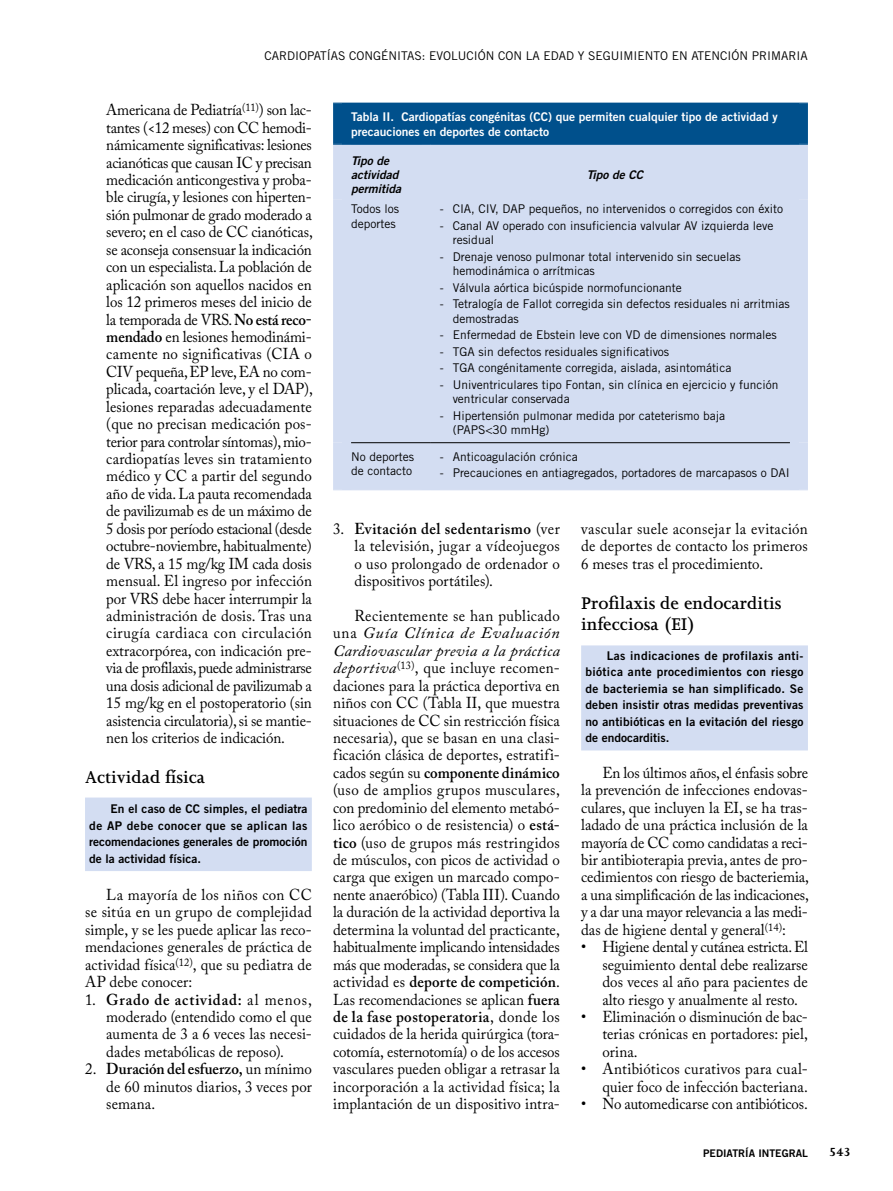
<style>
.page{position:relative;width:893px;height:1191px;background:#fff}
.page>*{position:absolute;margin:0;border:0;box-sizing:border-box;transform-origin:0 0}
.t1{font:600 19.5px/21px "Joanna MT Std";color:#000}
.t2{font:15.75px/17.4px "Adobe Caslon Pro";letter-spacing:.005em;color:#000;text-align:justify;scale:.95 1}
.t3{font:15.75px "Adobe Caslon Pro";letter-spacing:-.015em;color:#000;scale:.95 1}
.t4{font:700 13.5px "Joanna MT Std";color:#000}
.t5{font:12px/14.4px "Trade Gothic";color:#000}
.t6{font:12px/16.5px "Trade Gothic Bold Two";color:#000;text-align:justify}
.t7{font:12px/14.4px "Trade Gothic Bold Two";color:#fff}
.t8{font:italic 12px/14.4px "Trade Gothic Bold Two";color:#000}
.t9{font:10.5px "Trade Gothic Bold Two";color:#000}
.s1{font-weight:600}
.s2{font-style:italic}
</style>
<div class="page">
<div style="left:85px;top:797px;width:227px;height:74px;background:#d3ddf2"></div>
<div style="left:581px;top:645px;width:227px;height:105px;background:#d3ddf2"></div>
<div style="left:342px;top:103px;width:457px;height:41px;background:#00508c"></div>
<div style="left:351px;top:145px;width:439px;height:344px;background:#d3ddf2"></div>
<div style="left:422px;top:145px;width:18px;height:55px;background:#d3ddf2"></div>
<div style="left:422px;top:200px;width:18px;height:242px;background:#d3ddf2"></div>
<div style="left:422px;top:443px;width:18px;height:46px;background:#d3ddf2"></div>
<div style="left:333px;top:443px;width:18px;height:46px;background:#d3ddf2"></div>
<div style="left:790px;top:443px;width:18px;height:46px;background:#d3ddf2"></div>
<hr style="left:333px;top:489px;width:98px;height:1px;background:#d3ddf2">
<hr style="left:431px;top:489px;width:377px;height:1px;background:#d3ddf2">
<div style="left:333px;top:200px;width:18px;height:243px;background:#d3ddf2"></div>
<div style="left:790px;top:200px;width:18px;height:243px;background:#d3ddf2"></div>
<hr style="left:351px;top:442px;width:80px;height:1px;background:#000">
<hr style="left:431px;top:442px;width:359px;height:1px;background:#000">
<div style="left:333px;top:145px;width:18px;height:55px;background:#d3ddf2"></div>
<div style="left:790px;top:145px;width:18px;height:55px;background:#d3ddf2"></div>
<div style="left:333px;top:103px;width:18px;height:41px;background:#00508c"></div>
<div style="left:790px;top:103px;width:18px;height:41px;background:#00508c"></div>
<hr style="left:333px;top:144px;width:98px;height:1px;background:#00508c">
<hr style="left:431px;top:144px;width:377px;height:1px;background:#00508c">
<p class="t5" style="left:264px;top:49px;width:545px">Cardiopatías congénitas: evolución con la edad y seguimiento en Atención Primaria</p>
<p class="t2" style="left:106px;top:101px;width:219px">Americana de Pediatría<sup>(11)</sup>) son lac&shy;tantes (&lt;12 meses) con CC hemodi&shy;námicamente significativas: lesiones acianóticas que causan IC y precisan medicación anticongestiva y proba&shy;ble cirugía, y lesiones con hiperten&shy;sión pulmonar de grado moderado a severo; en el caso de CC cianóticas, se aconseja consensuar la indicación con un especialista. La población de aplicación son aquellos nacidos en los 12 primeros meses del inicio de la temporada de VRS. <span class="s1">No está reco&shy;mendado</span> en lesiones hemodinámi&shy;camente no significativas (CIA o CIV pequeña, EP leve, EA no com&shy;plicada, coartación leve, y el DAP), lesiones reparadas adecuadamente (que no precisan medicación pos&shy;terior para controlar síntomas), mio&shy;cardiopatías leves sin tratamiento médico y CC a partir del segundo año de vida. La pauta recomendada de pavilizumab es de un máximo de 5 dosis por período estacional (desde octubre-noviembre, habitualmente) de VRS, a 15 mg/kg IM cada dosis mensual. El ingreso por infección por VRS debe hacer interrumpir la administración de dosis. Tras una cirugía cardiaca con circulación extracorpórea, con indicación pre&shy;via de profilaxis, puede administrarse una dosis adicional de pavilizumab a 15 mg/kg en el postoperatorio (sin asistencia circulatoria), si se mantie&shy;nen los criterios de indicación.</p>
<p class="t1" style="left:85px;top:767px;width:122px">Actividad física</p>
<p class="t6" style="left:89px;top:800px;width:220px;text-indent:21px">En el caso de CC simples, el pediatra de AP debe conocer que se aplican las recomendaciones generales de promoción de la actividad física.</p>
<p class="t2" style="left:85px;top:885px;width:240px;text-indent:21px">La mayoría de los niños con CC se sitúa en un grupo de complejidad simple, y se les puede aplicar las reco&shy;mendaciones generales de práctica de actividad física<sup>(12)</sup>, que su pediatra de AP debe conocer:</p>
<p class="t2" style="left:106px;top:990px;width:218px;text-indent:-21px">1. <span class="s1">Grado de actividad:</span> al menos, moderado (entendido como el que aumenta de 3 a 6 veces las necesi&shy;dades metabólicas de reposo).</p>
<p class="t2" style="left:106px;top:1060px;width:218px;text-indent:-21px">2. <span class="s1">Duración del esfuerzo,</span> un mínimo de 60 minutos diarios, 3 veces por semana.</p>
<p class="t7" style="left:351px;top:110px;width:428px">Tabla II. Cardiopatías congénitas (CC) que permiten cualquier tipo de actividad y precauciones en deportes de contacto</p>
<p class="t8" style="left:351px;top:153px;width:52px">Tipo de actividad permitida</p>
<p class="t8" style="left:587px;top:167px;width:58px">Tipo de CC</p>
<p class="t5" style="left:351px;top:202px;width:49px">Todos los deportes</p>
<p class="t5" style="left:440px;top:202px;width:345px">- CIA, CIV, DAP pequeños, no intervenidos o corregidos con éxito</p>
<p class="t5" style="left:453px;top:218px;width:322px;text-indent:-13px">- Canal AV operado con insuficiencia valvular AV izquierda leve residual</p>
<p class="t5" style="left:453px;top:249px;width:289px;text-indent:-13px">- Drenaje venoso pulmonar total intervenido sin secuelas hemodinámica o arrítmicas</p>
<p class="t5" style="left:440px;top:280px;width:243px">- Válvula aórtica bicúspide normofuncionante</p>
<p class="t5" style="left:453px;top:297px;width:339px;text-indent:-13px">- Tetralogía de Fallot corregida sin defectos residuales ni arritmias demostradas</p>
<p class="t5" style="left:440px;top:328px;width:338px">- Enfermedad de Ebstein leve con VD de dimensiones normales</p>
<p class="t5" style="left:440px;top:344px;width:231px">- TGA sin defectos residuales significativos</p>
<p class="t5" style="left:440px;top:361px;width:293px">- TGA congénitamente corregida, aislada, asintomática</p>
<p class="t5" style="left:453px;top:377px;width:327px;text-indent:-13px">- Univentriculares tipo Fontan, sin clínica en ejercicio y función ventricular conservada</p>
<p class="t5" style="left:453px;top:408px;width:274px;text-indent:-13px">- Hipertensión pulmonar medida por cateterismo baja (PAPS&lt;30 mmHg)</p>
<p class="t5" style="left:351px;top:449px;width:64px">No deportes de contacto</p>
<p class="t5" style="left:440px;top:449px;width:139px">- Anticoagulación crónica</p>
<p class="t5" style="left:440px;top:465px;width:352px">- Precauciones en antiagregados, portadores de marcapasos o DAI</p>
<p class="t2" style="left:354px;top:519px;width:218px;text-indent:-21px">3. <span class="s1">Evitación del sedentarismo</span> (ver la televisión, jugar a vídeojuegos o uso prolongado de ordenador o dispositivos portátiles).</p>
<p class="t2" style="left:333px;top:607px;width:240px;text-indent:21px">Recientemente se han publicado una <span class="s2">Guía Clínica de Evaluación Cardiovascular previa a la práctica deportiva</span><sup>(13)</sup>, que incluye recomen&shy;daciones para la práctica deportiva en niños con CC (Tabla II, que muestra situaciones de CC sin restricción física necesaria), que se basan en una clasi&shy;ficación clásica de deportes, estratifi&shy;cados según su <span class="s1">componente dinámico </span>(uso de amplios grupos musculares, con predominio del elemento metabó&shy;lico aeróbico o de resistencia) o <span class="s1">está&shy;tico</span> (uso de grupos más restringidos de músculos, con picos de actividad o carga que exigen un marcado compo&shy;nente anaeróbico) (Tabla III). Cuando la duración de la actividad deportiva la determina la voluntad del practicante, habitualmente implicando intensidades más que moderadas, se considera que la actividad es <span class="s1">deporte de competición</span>.<br>Las recomendaciones se aplican <span class="s1">fuera de la fase postoperatoria</span>, donde los cuidados de la herida quirúrgica (tora&shy;cotomía, esternotomía) o de los accesos vasculares pueden obligar a retrasar la incorporación a la actividad física; la implantación de un dispositivo intra-</p>
<p class="t2" style="left:581px;top:519px;width:240px">vascular suele aconsejar la evitación de deportes de contacto los primeros 6 meses tras el procedimiento.</p>
<p class="t1" style="left:581px;top:592px;width:202px">Profilaxis de endocarditis infecciosa (EI)</p>
<p class="t6" style="left:585px;top:647px;width:220px;text-indent:21px">Las indicaciones de profilaxis anti&shy;biótica ante procedimientos con riesgo de bacteriemia se han simplificado. Se deben insistir otras medidas preventivas no antibióticas en la evitación del riesgo de endocarditis.</p>
<p class="t2" style="left:581px;top:763px;width:241px;text-indent:21px">En los últimos años, el énfasis sobre la prevención de infecciones endovas&shy;culares, que incluyen la EI, se ha tras&shy;ladado de una práctica inclusión de la mayoría de CC como candidatas a reci&shy;bir antibioterapia previa, antes de pro&shy;cedimientos con riesgo de bacteriemia, a una simplificación de las indicaciones, y a dar una mayor relevancia a las medi&shy;das de higiene dental y general<sup>(14)</sup>:</p>
<p class="t2" style="left:602px;top:938px;width:218px;text-indent:-21px">• Higiene dental y cutánea estricta.El seguimiento dental debe realizarse dos veces al año para pacientes de alto riesgo y anualmente al resto.</p>
<p class="t2" style="left:602px;top:1007px;width:218px;text-indent:-21px">• Eliminación o disminución de bac&shy;terias crónicas en portadores: piel, orina.</p>
<p class="t2" style="left:581px;top:1060px;width:240px;text-align:right">• Antibióticos curativos para cual&shy;quier foco de infección bacteriana.</p>
<p class="t3" style="left:581px;top:1094px;width:240px">• No automedicarse con antibióticos.</p>
<p class="t9" style="left:703px;top:1146px;width:106px">PEDIATRÍA INTEGRAL</p>
<p class="t4" style="left:829px;top:1144px;width:23px">543</p>
</div>
